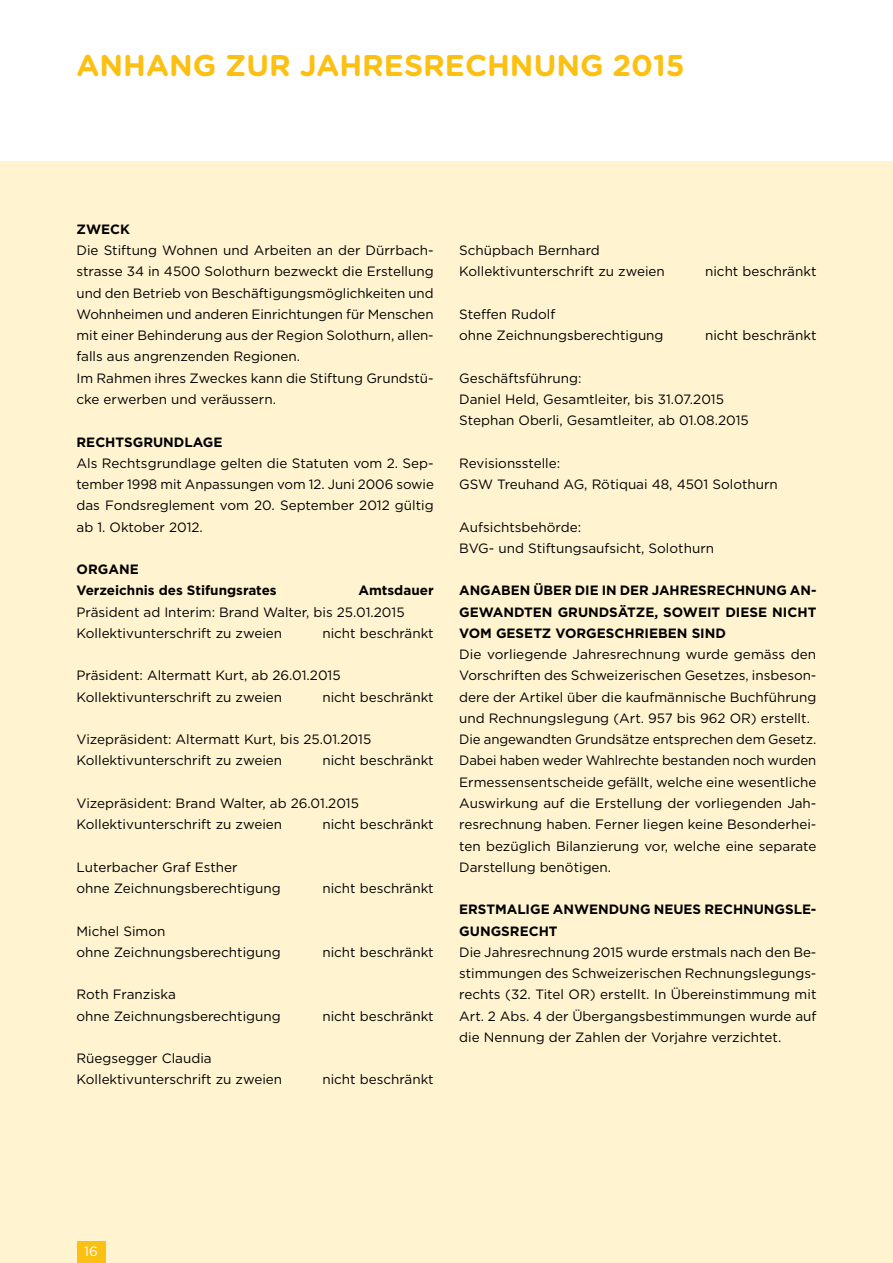
<style>
.page{position:relative;width:893px;height:1263px;background:#fff}
.page>*{position:absolute;margin:0;border:0;box-sizing:border-box;transform-origin:0 0}
.t1{font:700 30px "Gotham Rounded";color:#fcc012}
.t2{font:13.5px/21.3px "Gotham";color:#000}
.t3{font:700 13.5px/21.3px "Gotham";color:#000}
.t4{font:13.5px "Gotham Rounded";color:#fff}
</style>
<div class="page">
<div style="left:0;top:162px;width:893px;height:1101px;background:#fff3d0"></div>
<div style="left:77px;top:1242px;width:28px;height:21px;background:#fcc012"></div>
<h1 class="t1" style="left:77px;top:44px;width:610px">ANHANG ZUR JAHRESRECHNUNG 2015</h1>
<p class="t3" style="left:77px;top:218px;width:55px">ZWECK</p>
<p class="t2" style="left:77px;top:239px;width:359px">Die Stiftung Wohnen und Arbeiten an der Dürrbach&shy;strasse 34 in 4500 Solothurn bezweckt die Erstellung und den Betrieb von Beschäftigungsmöglichkeiten und Wohnheimen und anderen Einrichtungen für Menschen mit einer Behinderung aus der Region Solothurn, allen&shy;falls aus angrenzenden Regionen.<br>Im Rahmen ihres Zweckes kann die Stiftung Grundstü&shy;cke erwerben und veräussern.</p>
<p class="t3" style="left:77px;top:431px;width:148px">RECHTSGRUNDLAGE</p>
<p class="t2" style="left:77px;top:452px;width:359px;text-align:justify">Als Rechtsgrundlage gelten die Statuten vom 2. Sep&shy;tember 1998 mit Anpassungen vom 12. Juni 2006 sowie das Fondsreglement vom 20. September 2012 gültig ab 1. Oktober 2012.</p>
<p class="t3" style="left:77px;top:559px;width:202px">ORGANE<br>Verzeichnis des Stifungsrates</p>
<p class="t3" style="left:358px;top:580px;width:77px">Amtsdauer</p>
<p class="t2" style="left:77px;top:601px;width:330px">Präsident ad Interim: Brand Walter, bis 25.01.2015<br>Kollektivunterschrift zu zweien</p>
<p class="t2" style="left:322px;top:622px;width:113px">nicht beschränkt</p>
<p class="t2" style="left:77px;top:665px;width:266px">Präsident: Altermatt Kurt, ab 26.01.2015<br>Kollektivunterschrift zu zweien</p>
<p class="t2" style="left:322px;top:686px;width:113px">nicht beschränkt</p>
<p class="t2" style="left:77px;top:728px;width:296px">Vizepräsident: Altermatt Kurt, bis 25.01.2015<br>Kollektivunterschrift zu zweien</p>
<p class="t2" style="left:322px;top:750px;width:113px">nicht beschränkt</p>
<p class="t2" style="left:77px;top:792px;width:284px">Vizepräsident: Brand Walter, ab 26.01.2015<br>Kollektivunterschrift zu zweien</p>
<p class="t2" style="left:322px;top:813px;width:113px">nicht beschränkt</p>
<p class="t2" style="left:77px;top:856px;width:206px">Luterbacher Graf Esther<br>ohne Zeichnungsberechtigung</p>
<p class="t2" style="left:77px;top:920px;width:206px">Michel Simon<br>ohne Zeichnungsberechtigung</p>
<p class="t2" style="left:77px;top:984px;width:206px">Roth Franziska<br>ohne Zeichnungsberechtigung</p>
<p class="t2" style="left:77px;top:1047px;width:207px">Rüegsegger Claudia<br>Kollektivunterschrift zu zweien</p>
<p class="t2" style="left:322px;top:877px;width:113px">nicht beschränkt</p>
<p class="t2" style="left:322px;top:941px;width:113px">nicht beschränkt</p>
<p class="t2" style="left:322px;top:1005px;width:113px">nicht beschränkt</p>
<p class="t2" style="left:322px;top:1069px;width:113px">nicht beschränkt</p>
<p class="t2" style="left:459px;top:239px;width:207px">Schüpbach Bernhard<br>Kollektivunterschrift zu zweien</p>
<p class="t2" style="left:705px;top:261px;width:113px">nicht beschränkt</p>
<p class="t2" style="left:459px;top:303px;width:206px">Steffen Rudolf<br>ohne Zeichnungsberechtigung</p>
<p class="t2" style="left:705px;top:325px;width:113px">nicht beschränkt</p>
<p class="t2" style="left:459px;top:367px;width:291px">Geschäftsführung:<br>Daniel Held, Gesamtleiter, bis 31.07.2015<br>Stephan Oberli, Gesamtleiter, ab 01.08.2015</p>
<p class="t2" style="left:459px;top:452px;width:320px">Revisionsstelle:<br>GSW Treuhand AG, Rötiquai 48, 4501 Solothurn</p>
<p class="t2" style="left:459px;top:516px;width:256px">Aufsichtsbehörde:<br>BVG- und Stiftungsaufsicht, Solothurn</p>
<p class="t3" style="left:459px;top:580px;width:359px;text-align:justify">ANGABEN ÜBER DIE IN DER JAHRESRECHNUNG AN-GEWANDTEN GRUNDSÄTZE, SOWEIT DIESE NICHT VOM GESETZ VORGESCHRIEBEN SIND</p>
<p class="t2" style="left:459px;top:643px;width:359px">Die vorliegende Jahresrechnung wurde gemäss den Vorschriften des Schweizerischen Gesetzes, insbeson&shy;dere der Artikel über die kaufmännische Buchführung und Rechnungslegung (Art. 957 bis 962 OR) erstellt.<br>Die angewandten Grundsätze entsprechen dem Gesetz.<br>Dabei haben weder Wahlrechte bestanden noch wurden Ermessensentscheide gefällt, welche eine wesentliche Auswirkung auf die Erstellung der vorliegenden Jah&shy;resrechnung haben. Ferner liegen keine Besonderhei&shy;ten bezüglich Bilanzierung vor, welche eine separate Darstellung benötigen.</p>
<p class="t3" style="left:459px;top:899px;width:359px">ERSTMALIGE ANWENDUNG NEUES RECHNUNGSLE-<br>GUNGSRECHT</p>
<p class="t2" style="left:459px;top:941px;width:359px;text-align:justify">Die Jahresrechnung 2015 wurde erstmals nach den Be&shy;stimmungen des Schweizerischen Rechnungslegungs&shy;rechts (32. Titel OR) erstellt. In Übereinstimmung mit Art. 2 Abs. 4 der Übergangsbestimmungen wurde auf die Nennung der Zahlen der Vorjahre verzichtet.</p>
<p class="t4" style="left:84px;top:1242px;width:15px">16</p>
</div>
